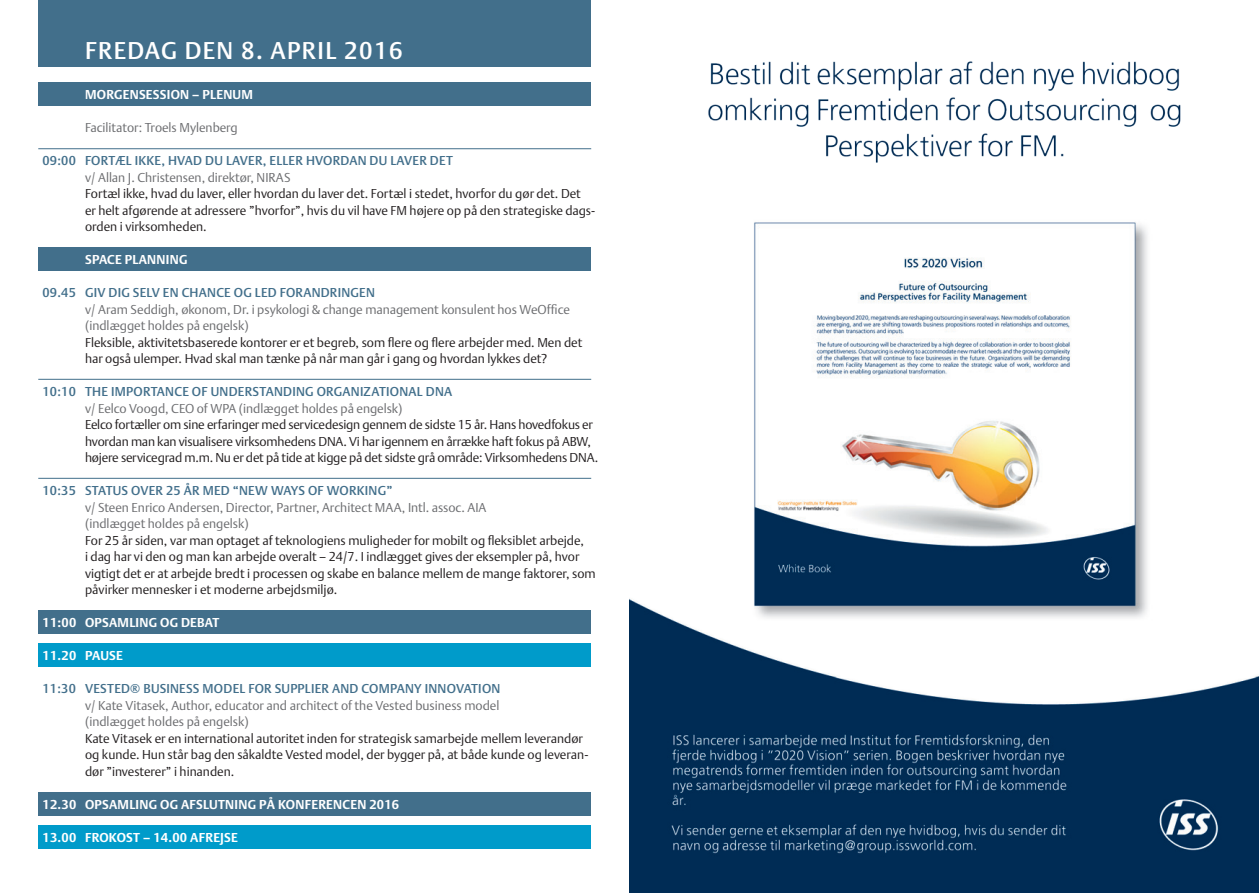
<style>
.page{position:relative;width:1259px;height:893px;background:#fff}
.page>*{position:absolute;margin:0;border:0;box-sizing:border-box;transform-origin:0 0}
.t1{font:24px "DTL Argo T Medium";letter-spacing:.06em;color:#fff}
.Brød2010{font:12.75px/16.5px "DTL Argo T Light";letter-spacing:-.005em;color:#231f20}
.navn{font:12.75px/16.5px "DTL Argo T Light";color:#6c6d70}
.Brød_bold_2010{font:12.75px "DTL Argo T Medium";letter-spacing:.02em;color:#426f8b}
.Brød_bold_hvis{font:700 12.75px "DTL Argo T";letter-spacing:.02em;color:#fff}
</style>
<div class="page">
<div style="left:38px;top:0;width:553px;height:66px;background:#426f8b"></div>
<div style="left:38px;top:644px;width:553px;height:23px;background:#009bca"></div>
<div style="left:38px;top:792px;width:553px;height:23px;background:#426f8b"></div>
<div style="left:38px;top:825px;width:553px;height:23px;background:#009bca"></div>
<div style="left:38px;top:82px;width:553px;height:24px;background:#426f8b"></div>
<div style="left:38px;top:248px;width:553px;height:23px;background:#426f8b"></div>
<div style="left:38px;top:610px;width:553px;height:24px;background:#426f8b"></div>
<hr style="left:38px;top:379px;width:553px;height:1px;background:#426f8b">
<hr style="left:38px;top:478px;width:553px;height:1px;background:#426f8b">
<hr style="left:38px;top:148px;width:553px;height:1px;background:#426f8b">
<img style="left:629px;top:61px;width:630px;height:832px">
<p class="t1" style="left:85px;top:36px;width:319px">FREDAG DEN 8. APRIL 2016</p>
<p class="Brød_bold_hvis" style="left:85px;top:87px;width:169px">MORGENSESSION – PLENUM</p>
<p class="navn" style="left:85px;top:119px;width:154px">Facilitator: Troels Mylenberg</p>
<p class="Brød_bold_2010" style="left:43px;top:153px;width:412px">09:00 FORTÆL IKKE, HVAD DU LAVER, ELLER HVORDAN DU LAVER DET</p>
<p class="navn" style="left:85px;top:169px;width:207px">v/ Allan J. Christensen, direktør, NIRAS</p>
<p class="Brød2010" style="left:85px;top:185px;width:512px">Fortæl ikke, hvad du laver, eller hvordan du laver det. Fortæl i stedet, hvorfor du gør det. Det<br>er helt afgørende at adressere ”hvorfor”, hvis du vil have FM højere op på den strategiske dags&shy;orden i virksomheden.</p>
<p class="Brød_bold_hvis" style="left:85px;top:252px;width:104px">SPACE PLANNING</p>
<p class="Brød_bold_2010" style="left:43px;top:285px;width:334px">09.45 GIV DIG SELV EN CHANCE OG LED FORANDRINGEN</p>
<p class="navn" style="left:85px;top:301px;width:486px">v/ Aram Seddigh, økonom, Dr. i psykologi &amp; change management konsulent hos WeOffice (indlægget holdes på engelsk)</p>
<p class="Brød2010" style="left:85px;top:334px;width:499px">Fleksible, aktivitetsbaserede kontorer er et begreb, som flere og flere arbejder med. Men det har også ulemper. Hvad skal man tænke på når man går i gang og hvordan lykkes det?</p>
<p class="Brød_bold_2010" style="left:43px;top:384px;width:411px">10:10 THE IMPORTANCE OF UNDERSTANDING ORGANIZATIONAL DNA</p>
<p class="navn" style="left:85px;top:400px;width:319px">v/ Eelco Voogd, CEO of WPA (indlægget holdes på engelsk)</p>
<p class="Brød2010" style="left:85px;top:416px;width:514px">Eelco fortæller om sine erfaringer med servicedesign gennem de sidste 15 år. Hans hovedfokus er hvordan man kan visualisere virksomhedens DNA. Vi har igennem en årrække haft fokus på ABW, højere servicegrad m.m. Nu er det på tide at kigge på det sidste grå område: Virksomhedens DNA.</p>
<p class="Brød_bold_2010" style="left:43px;top:483px;width:351px">10:35 STATUS OVER 25 ÅR MED “NEW WAYS OF WORKING”</p>
<p class="navn" style="left:85px;top:499px;width:403px">v/ Steen Enrico Andersen, Director, Partner, Architect MAA, Intl. assoc. AIA (indlægget holdes på engelsk)</p>
<p class="Brød2010" style="left:85px;top:532px;width:512px">For 25 år siden, var man optaget af teknologiens muligheder for mobilt og fleksiblet arbejde,<br>i dag har vi den og man kan arbejde overalt – 24/7. I indlægget gives der eksempler på, hvor vigtigt det er at arbejde bredt i processen og skabe en balance mellem de mange faktorer, som påvirker mennesker i et moderne arbejdsmiljø.</p>
<p class="Brød_bold_hvis" style="left:43px;top:615px;width:178px">11:00 OPSAMLING OG DEBAT</p>
<p class="Brød_bold_hvis" style="left:43px;top:648px;width:82px">11.20 PAUSE</p>
<p class="Brød_bold_2010" style="left:43px;top:681px;width:459px">11:30 VESTED® BUSINESS MODEL FOR SUPPLIER AND COMPANY INNOVATION</p>
<p class="navn" style="left:85px;top:697px;width:416px">v/ Kate Vitasek, Author, educator and architect of the Vested business model (indlægget holdes på engelsk)</p>
<p class="Brød2010" style="left:85px;top:730px;width:505px">Kate Vitasek er en international autoritet inden for strategisk samarbejde mellem leverandør og kunde. Hun står bag den såkaldte Vested model, der bygger på, at både kunde og leveran&shy;dør ”investerer” i hinanden.</p>
<p class="Brød_bold_hvis" style="left:43px;top:796px;width:358px">12.30 OPSAMLING OG AFSLUTNING PÅ KONFERENCEN 2016</p>
<p class="Brød_bold_hvis" style="left:43px;top:829px;width:197px">13.00 FROKOST – 14.00 AFREJSE</p>
</div>
